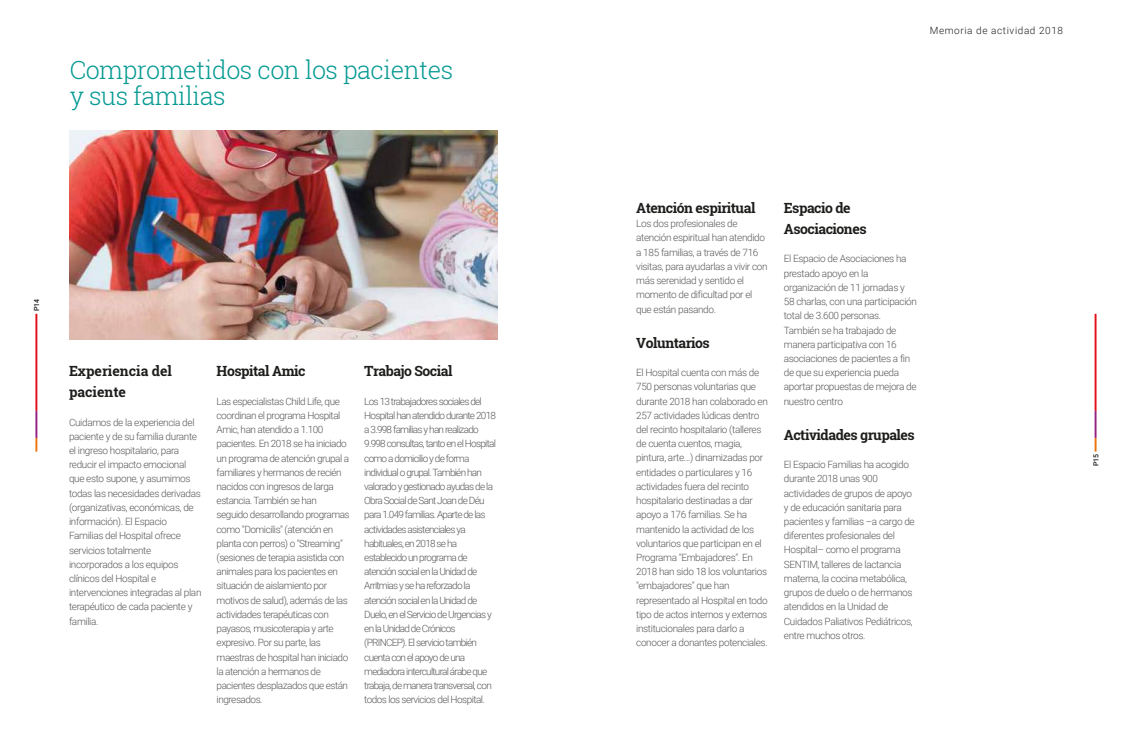
<style>
.page{position:relative;width:1134px;height:752px;background:#fff}
.page>*{position:absolute;margin:0;border:0;box-sizing:border-box;transform-origin:0 0}
.t1{font:300 25px/26.4px "Roboto Slab";letter-spacing:-.02em;color:#069a93}
.t2{font:700 14px/20.9px "Roboto Slab";letter-spacing:-.035em;color:#1d1d1b}
.t3{font:700 14px/20.9px "Roboto Slab";color:#1d1d1b}
.t4{font:300 10px/14.2px "Roboto";letter-spacing:-.035em;color:#575756}
.t5{font:300 10px/14.2px "Roboto";letter-spacing:-.075em;color:#575756}
.t6{font:300 10px "Roboto";letter-spacing:.06em;color:#1d1d1b}
.t7{font:500 7px "Roboto";letter-spacing:.02em;color:#1d1d1b}
</style>
<div class="page">
<svg style="left:35px;top:313px;width:2px;height:138px"></svg>
<svg style="left:1094px;top:313px;width:2px;height:138px"></svg>
<img style="left:69px;top:130px;width:428px;height:209px">
<h1 class="t1" style="left:70px;top:56px;width:385px">Comprometidos con los pacientes y sus familias</h1>
<p class="t7" style="left:32px;top:311px;width:14px;rotate:-90deg">P14</p>
<h2 class="t3" style="left:69px;top:360px;width:104px">Experiencia del paciente</h2>
<p class="t4" style="left:69px;top:414px;width:134px">Cuidamos de la experiencia del paciente y de su familia durante el ingreso hospitalario, para reducir el impacto emocional que esto supone, y asumimos todas las necesidades derivadas (organizativas, económicas, de información). El Espacio<br>Familias del Hospital ofrece servicios totalmente incorporados a los equipos clínicos del Hospital e intervenciones integradas al plan terapéutico de cada paciente y familia.</p>
<h2 class="t2" style="left:217px;top:360px;width:91px">Hospital Amic</h2>
<p class="t4" style="left:217px;top:393px;width:135px">Las especialistas Child Life, que coordinan el programa Hospital<br>Amic, han atendido a 1.100 pacientes. En 2018 se ha iniciado un programa de atención grupal a familiares y hermanos de recién nacidos con ingresos de larga estancia. También se han seguido desarrollando programas como "Domicilis" (atención en planta con perros) o "Streaming" (sesiones de terapia asistida con animales para los pacientes en situación de aislamiento por motivos de salud), además de las actividades terapéuticas con payasos, musicoterapia y arte expresivo. Por su parte, las maestras de hospital han iniciado la atención a hermanos de pacientes desplazados que están ingresados.</p>
<h2 class="t2" style="left:364px;top:360px;width:90px">Trabajo Social</h2>
<p class="t5" style="left:364px;top:393px;width:133px">Los 13 trabajadores sociales del<br>Hospital han atendido durante 2018 a 3.998 familias y han realizado<br>9.998 consultas, tanto en el Hospital como a domicilio y de forma individual o grupal. También han valorado y gestionado ayudas de la<br>Obra Social de Sant Joan de Déu para 1.049 familias. Aparte de las actividades asistenciales ya habituales, en 2018 se ha establecido un programa de atención social en la Unidad de<br>Arritmias y se ha reforzado la atención social en la Unidad de<br>Duelo, en el Servicio de Urgencias y en la Unidad de Crónicos (PRINCEP). El servicio también cuenta con el apoyo de una mediadora intercultural árabe que trabaja, de manera transversal, con todos los servicios del Hospital.</p>
<p class="t6" style="left:930px;top:23px;width:135px">Memoria de actividad 2018</p>
<h2 class="t2" style="left:636px;top:197px;width:121px">Atención espiritual</h2>
<p class="t4" style="left:636px;top:216px;width:133px">Los dos profesionales de atención espiritual han atendido a 185 familias, a través de 716 visitas, para ayudarlas a vivir con más serenidad y sentido el momento de dificultad por el que están pasando.</p>
<h2 class="t2" style="left:636px;top:332px;width:75px">Voluntarios</h2>
<p class="t4" style="left:636px;top:365px;width:133px">El Hospital cuenta con más de<br>750 personas voluntarias que durante 2018 han colaborado en<br>257 actividades lúdicas dentro del recinto hospitalario (talleres de cuenta cuentos, magia, pintura, arte...) dinamizadas por entidades o particulares y 16 actividades fuera del recinto hospitalario destinadas a dar apoyo a 176 familias. Se ha mantenido la actividad de los voluntarios que participan en el<br>Programa "Embajadores". En<br>2018 han sido 18 los voluntarios "embajadores" que han representado al Hospital en todo tipo de actos internos y externos institucionales para darlo a conocer a donantes potenciales.</p>
<h2 class="t2" style="left:784px;top:197px;width:84px">Espacio de<br>Asociaciones</h2>
<p class="t4" style="left:784px;top:251px;width:135px">El Espacio de Asociaciones ha prestado apoyo en la organización de 11 jornadas y<br>58 charlas, con una participación total de 3.600 personas.<br>También se ha trabajado de manera participativa con 16 asociaciones de pacientes a fin de que su experiencia pueda aportar propuestas de mejora de nuestro centro</p>
<h2 class="t2" style="left:784px;top:424px;width:132px">Actividades grupales</h2>
<p class="t4" style="left:784px;top:457px;width:132px">El Espacio Familias ha acogido durante 2018 unas 900 actividades de grupos de apoyo y de educación sanitaria para pacientes y familias –a cargo de diferentes profesionales del<br>Hospital– como el programa<br>SENTIM, talleres de lactancia materna, la cocina metabólica, grupos de duelo o de hermanos atendidos en la Unidad de<br>Cuidados Paliativos Pediátricos, entre muchos otros.</p>
<p class="t7" style="left:1091px;top:466px;width:14px;rotate:-90deg">P15</p>
</div>
